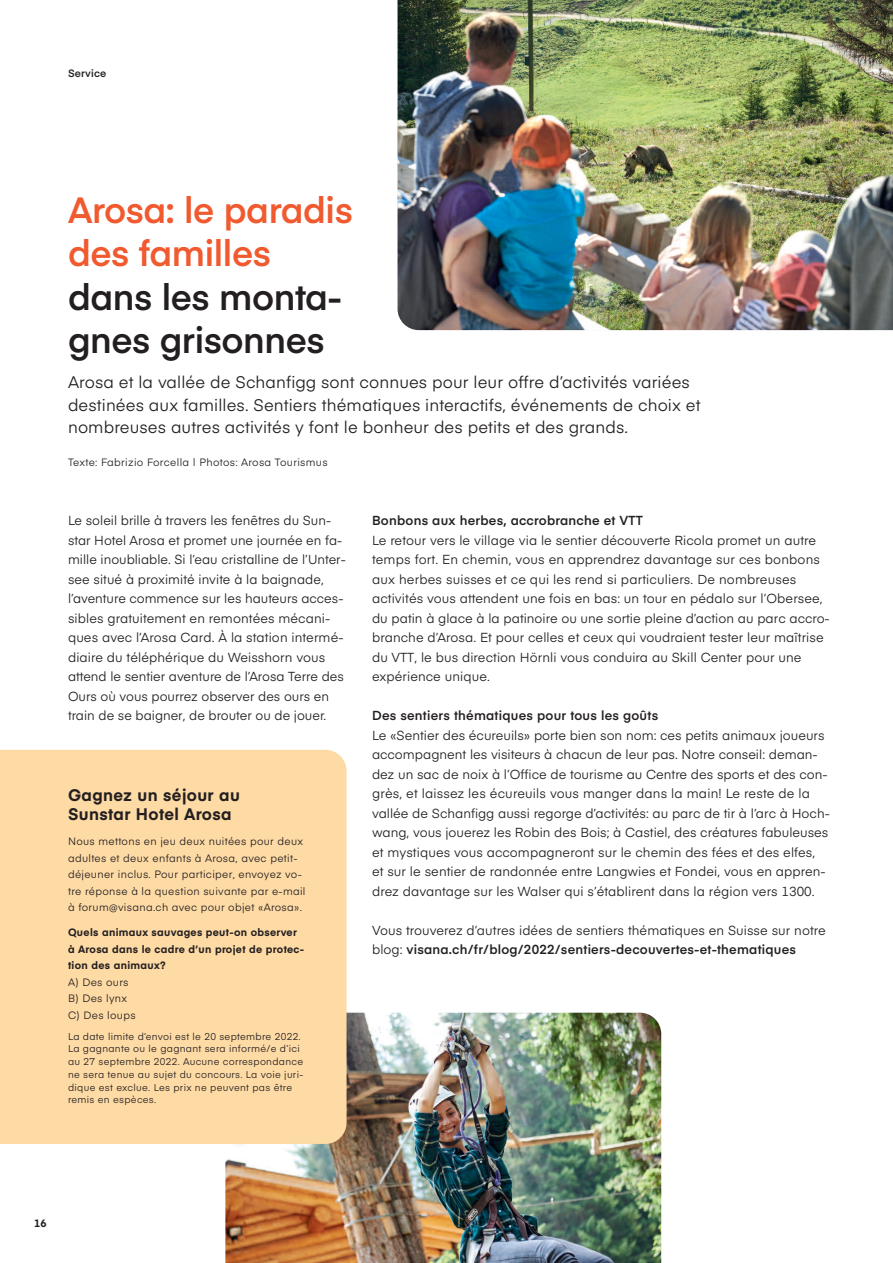
<style>
.page{position:relative;width:893px;height:1263px;background:#fff}
.page>*{position:absolute;margin:0;border:0;box-sizing:border-box;transform-origin:0 0}
.t1{font:600 36px/43.5px "Eina 03";letter-spacing:-.01em;color:#f1592f}
.t2{font:600 36px/43.5px "Eina 03";letter-spacing:-.01em;color:#231f20}
.t3{font:16.5px/22.5px "Eina 03";letter-spacing:.005em;color:#231f20}
.t4{font:700 16.5px/19.5px "Eina 03";letter-spacing:.025em;color:#231f20}
.t5{font:12.9px/19.5px "Eina 03";color:#231f20}
.t6{font:600 12.9px "Eina 03";letter-spacing:.015em;color:#231f20}
.t7{font:10.5px/16.5px "Eina 03";letter-spacing:.03em;color:#231f20}
.t8{font:700 10.5px/16.5px "Eina 03";letter-spacing:.03em;color:#231f20}
.t9{font:600 10.5px "Eina 03";letter-spacing:.015em;color:#231f20}
.t10{font:9.75px/12.8px "Eina 03";letter-spacing:.03em;color:#231f20}
.s1{font-weight:600}
</style>
<div class="page">
<img style="left:225px;top:1013px;width:436px;height:250px">
<div style="left:0;top:750px;width:347px;height:394px;background:#fedaa5"></div>
<img style="left:398px;top:0;width:495px;height:330px">
<p class="t9" style="left:68px;top:69px;width:40px">Service</p>
<h1 class="t1" style="left:68px;top:192px;width:286px">Arosa: le paradis des familles</h1>
<h1 class="t2" style="left:68px;top:279px;width:276px">dans les monta&shy;gnes grisonnes</h1>
<p class="t3" style="left:68px;top:373px;width:634px">Arosa et la vallée de Schanfigg sont connues pour leur offre d’activités variées destinées aux familles. Sentiers thématiques interactifs, événements de choix et nombreuses autres activités y font le bonheur des petits et des grands.</p>
<p class="t7" style="left:68px;top:455px;width:261px">Texte: Fabrizio Forcella | Photos: Arosa Tourismus</p>
<p class="t5" style="left:68px;top:512px;width:279px">Le soleil brille à travers les fenêtres du Sun&shy;star Hotel Arosa et promet une journée en fa&shy;mille inoubliable. Si l’eau cristalline de l’Unter&shy;see situé à proximité invite à la baignade, l’aventure commence sur les hauteurs acces&shy;sibles gratuitement en remontées mécani&shy;ques avec l’Arosa Card. À la station intermé&shy;diaire du téléphérique du Weisshorn vous attend le sentier aventure de l’Arosa Terre des Ours où vous pourrez observer des ours en train de se baigner, de brouter ou de jouer.</p>
<p class="t6" style="left:372px;top:516px;width:272px">Bonbons aux herbes, accrobranche et VTT</p>
<p class="t5" style="left:372px;top:532px;width:459px">Le retour vers le village via le sentier découverte Ricola promet un autre temps fort. En chemin, vous en apprendrez davantage sur ces bonbons aux herbes suisses et ce qui les rend si particuliers. De nombreuses activités vous attendent une fois en bas: un tour en pédalo sur l’Obersee, du patin à glace à la patinoire ou une sortie pleine d’action au parc accro&shy;branche d’Arosa. Et pour celles et ceux qui voudraient tester leur maîtrise du VTT, le bus direction Hörnli vous conduira au Skill Center pour une expérience unique.</p>
<p class="t6" style="left:372px;top:711px;width:288px">Des sentiers thématiques pour tous les goûts</p>
<p class="t5" style="left:372px;top:727px;width:459px">Le «Sentier des écureuils» porte bien son nom: ces petits animaux joueurs accompagnent les visiteurs à chacun de leur pas. Notre conseil: deman&shy;dez un sac de noix à l’Office de tourisme au Centre des sports et des con&shy;grès, et laissez les écureuils vous manger dans la main! Le reste de la vallée de Schanfigg aussi regorge d’activités: au parc de tir à l’arc à Hoch&shy;wang, vous jouerez les Robin des Bois; à Castiel, des créatures fabuleuses et mystiques vous accompagneront sur le chemin des fées et des elfes, et sur le sentier de randonnée entre Langwies et Fondei, vous en appren&shy;drez davantage sur les Walser qui s’établirent dans la région vers 1300.</p>
<p class="t5" style="left:372px;top:922px;width:455px">Vous trouverez d’autres idées de sentiers thématiques en Suisse sur notre blog: <span class="s1">visana.ch/fr/blog/2022/sentiers-decouvertes-et-thematiques</span></p>
<p class="t4" style="left:68px;top:787px;width:173px">Gagnez un séjour au<br>Sunstar Hotel Arosa</p>
<p class="t7" style="left:68px;top:834px;width:239px">Nous mettons en jeu deux nuitées pour deux adultes et deux enfants à Arosa, avec petit&shy;déjeuner inclus. Pour participer, envoyez vo&shy;tre réponse à la question suivante par e-mail à forum@visana.ch avec pour objet «Arosa».</p>
<p class="t8" style="left:68px;top:925px;width:238px">Quels animaux sauvages peut-on observer à Arosa dans le cadre d’un projet de protec&shy;tion des animaux?</p>
<p class="t7" style="left:68px;top:974px;width:69px">A) Des ours<br>B) Des lynx<br>C) Des loups</p>
<p class="t10" style="left:68px;top:1031px;width:237px">La date limite d’envoi est le 20 septembre 2022.<br>La gagnante ou le gagnant sera informé/e d’ici au 27 septembre 2022. Aucune correspondance ne sera tenue au sujet du concours. La voie juri&shy;dique est exclue. Les prix ne peuvent pas être remis en espèces.</p>
<p class="t8" style="left:34px;top:1216px;width:14px">16</p>
</div>
